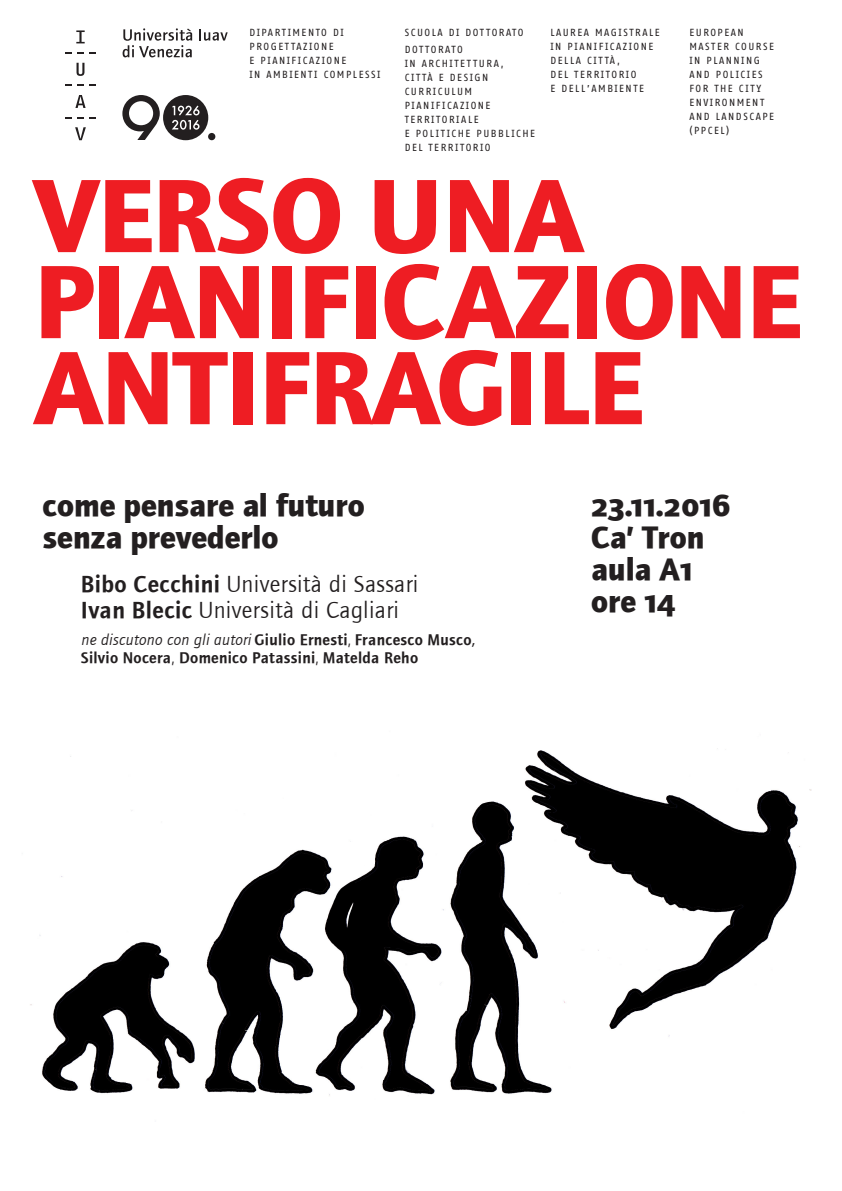
<style>
.page{position:relative;width:842px;height:1191px;background:#fff}
.page>*{position:absolute;margin:0;border:0;box-sizing:border-box;transform-origin:0 0}
.TITOLO{font:700 108px/86px "Foundry Journal";letter-spacing:-.01em;color:#ee1d23}
.SOTTOTITOLO___INFO{font:700 32px "Foundry Journal";color:#231f20}
.SOTTOTITOLO___INFO-2{font:700 32px "Foundry Journal Sc";color:#231f20}
.TESTO_grande{font:24px "Foundry Journal";letter-spacing:.02em;color:#231f20}
.TESTO_piccolo{font:16px "Foundry Journal Demi";letter-spacing:.02em;color:#231f20}
.INTESTAZIONE_maiusco{font:10px "Fago Office Sans";letter-spacing:.15em;color:#231f20}
.s1{font-family:"Foundry Journal Demi"}
.s2{font-family:"Foundry Journal";font-style:italic}
.s3{font-family:"Foundry Journal"}
.s4{font-family:"Myriad Pro"}
.s5{font-family:"Foundry Journal Sc"}
</style>
<div class="page">
<svg style="left:76px;top:30px;width:9px;height:13px"></svg>
<svg style="left:65px;top:52px;width:6px;height:2px"></svg>
<svg style="left:77px;top:52px;width:7px;height:2px"></svg>
<svg style="left:90px;top:52px;width:6px;height:2px"></svg>
<svg style="left:77px;top:63px;width:7px;height:13px"></svg>
<svg style="left:65px;top:84px;width:6px;height:2px"></svg>
<svg style="left:77px;top:84px;width:7px;height:2px"></svg>
<svg style="left:90px;top:84px;width:6px;height:2px"></svg>
<svg style="left:75px;top:95px;width:11px;height:13px"></svg>
<svg style="left:65px;top:117px;width:6px;height:2px"></svg>
<svg style="left:77px;top:117px;width:7px;height:2px"></svg>
<svg style="left:90px;top:117px;width:6px;height:2px"></svg>
<svg style="left:75px;top:127px;width:11px;height:13px"></svg>
<svg style="left:199px;top:29px;width:29px;height:12px"></svg>
<svg style="left:123px;top:28px;width:69px;height:29px"></svg>
<svg style="left:122px;top:95px;width:86px;height:45px"></svg>
<div style="left:208px;top:133px;width:7px;height:7px;background:#231f20;border-radius:50%"></div>
<img style="left:30px;top:748px;width:782px;height:348px">
<p class="INTESTAZIONE_maiusco" style="left:249px;top:27px;width:96px">DIPARTIMENTO DI</p>
<p class="INTESTAZIONE_maiusco" style="left:249px;top:41px;width:86px">PROGETTAZIONE</p>
<p class="INTESTAZIONE_maiusco" style="left:249px;top:55px;width:98px">E PIANIFICAZIONE</p>
<p class="INTESTAZIONE_maiusco" style="left:249px;top:69px;width:132px">IN AMBIENTI COMPLESSI</p>
<p class="INTESTAZIONE_maiusco" style="left:405px;top:27px;width:120px">SCUOLA DI DOTTORATO</p>
<p class="INTESTAZIONE_maiusco" style="left:405px;top:44px;width:60px">DOTTORATO</p>
<p class="INTESTAZIONE_maiusco" style="left:405px;top:58px;width:100px">IN ARCHITETTURA,</p>
<p class="INTESTAZIONE_maiusco" style="left:405px;top:72px;width:85px">CITTÀ E DESIGN</p>
<p class="INTESTAZIONE_maiusco" style="left:405px;top:86px;width:69px">CURRICULUM</p>
<p class="INTESTAZIONE_maiusco" style="left:405px;top:100px;width:87px">PIANIFICAZIONE</p>
<p class="INTESTAZIONE_maiusco" style="left:405px;top:114px;width:75px">TERRITORIALE</p>
<p class="INTESTAZIONE_maiusco" style="left:405px;top:128px;width:132px">E POLITICHE PUBBLICHE</p>
<p class="INTESTAZIONE_maiusco" style="left:405px;top:142px;width:87px">DEL TERRITORIO</p>
<p class="INTESTAZIONE_maiusco" style="left:550px;top:27px;width:111px">LAUREA MAGISTRALE</p>
<p class="INTESTAZIONE_maiusco" style="left:550px;top:41px;width:104px">IN PIANIFICAZIONE</p>
<p class="INTESTAZIONE_maiusco" style="left:550px;top:55px;width:71px">DELLA CITTÀ,</p>
<p class="INTESTAZIONE_maiusco" style="left:550px;top:69px;width:87px">DEL TERRITORIO</p>
<p class="INTESTAZIONE_maiusco" style="left:550px;top:83px;width:95px">E DELL’AMBIENTE</p>
<p class="INTESTAZIONE_maiusco" style="left:689px;top:27px;width:56px">EUROPEAN</p>
<p class="INTESTAZIONE_maiusco" style="left:689px;top:41px;width:86px">MASTER COURSE</p>
<p class="INTESTAZIONE_maiusco" style="left:689px;top:55px;width:72px">IN PLANNING</p>
<p class="INTESTAZIONE_maiusco" style="left:689px;top:69px;width:75px">AND POLICIES</p>
<p class="INTESTAZIONE_maiusco" style="left:689px;top:83px;width:73px">FOR THE CITY</p>
<p class="INTESTAZIONE_maiusco" style="left:689px;top:97px;width:76px">ENVIRONMENT</p>
<p class="INTESTAZIONE_maiusco" style="left:689px;top:111px;width:86px">AND LANDSCAPE</p>
<p class="INTESTAZIONE_maiusco" style="left:689px;top:125px;width:41px">(PPCEL)</p>
<p class="TITOLO" style="left:34px;top:173px;width:769px">VERSO UNA<br>PIANIFICAZIONE<br>ANTIFRAGILE</p>
<p class="SOTTOTITOLO___INFO" style="left:43px;top:486px;width:324px">come pensare al futuro</p>
<p class="SOTTOTITOLO___INFO" style="left:43px;top:518px;width:238px">senza prevederlo</p>
<p class="TESTO_grande" style="left:81px;top:571px;width:339px"><span class="s1">Bibo Cecchini</span> Università di Sassari</p>
<p class="TESTO_grande" style="left:81px;top:597px;width:320px"><span class="s1">Ivan Blecic</span> Università di Cagliari</p>
<p class="TESTO_piccolo" style="left:81px;top:630px;width:396px"><span class="s2">ne discutono con gli autori</span> Giulio Ernesti<span class="s3">,</span> Francesco Musco<span class="s4">,</span></p>
<p class="TESTO_piccolo" style="left:81px;top:648px;width:339px">Silvio Nocera<span class="s3">,</span> Domenico Patassini<span class="s3">,</span> Matelda Reho</p>
<p class="SOTTOTITOLO___INFO-2" style="left:591px;top:486px;width:141px">23.11.2016</p>
<p class="SOTTOTITOLO___INFO" style="left:591px;top:518px;width:115px">Ca’ Tron</p>
<p class="SOTTOTITOLO___INFO" style="left:591px;top:550px;width:103px">aula A<span class="s5">1</span></p>
<p class="SOTTOTITOLO___INFO" style="left:591px;top:582px;width:86px">ore <span class="s5">14</span></p>
</div>
